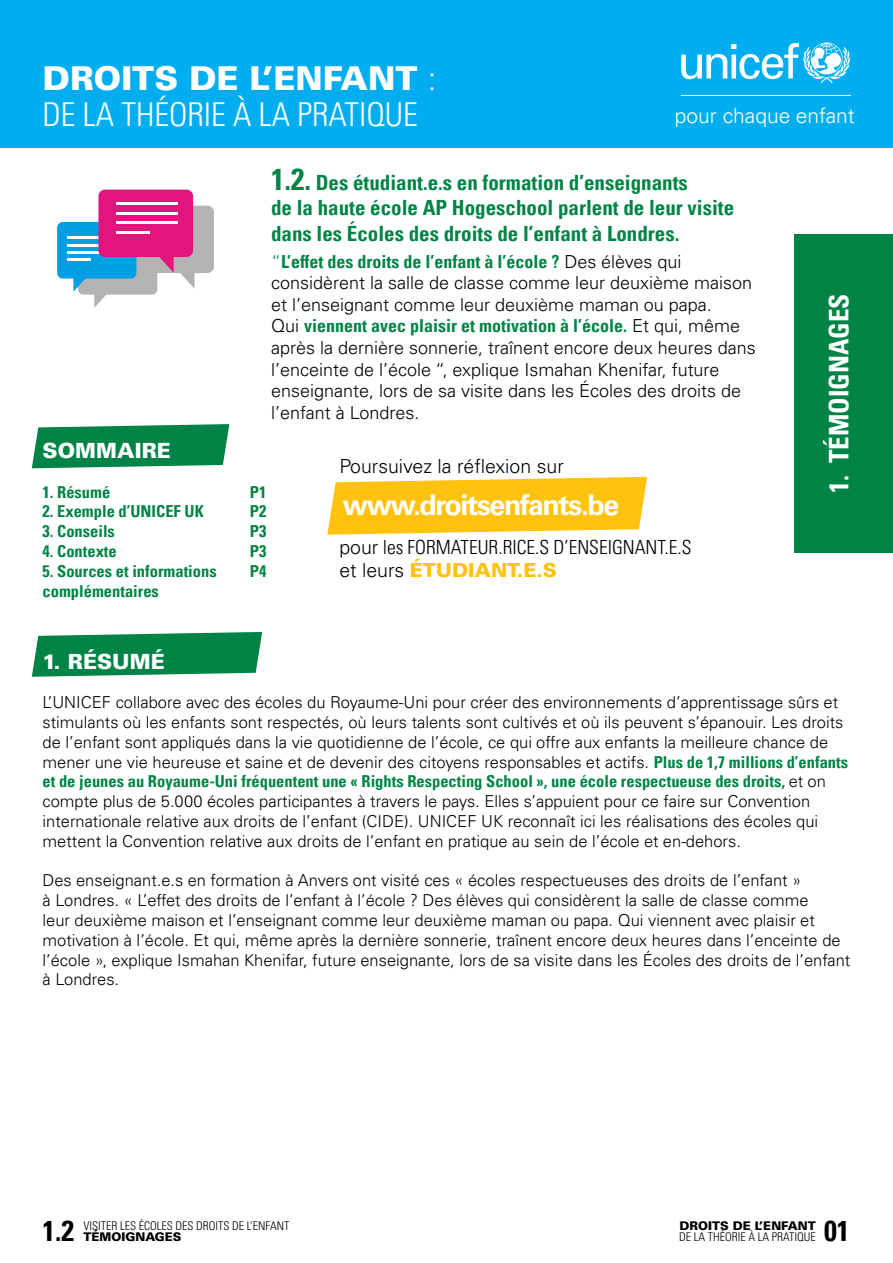
<style>
.page{position:relative;width:893px;height:1263px;background:#fff}
.page>*{position:absolute;margin:0;border:0;box-sizing:border-box;transform-origin:0 0}
.t1{font:300 condensed 33px "Univers LT Pro";color:#fff}
.t2{font:900 33px "Univers LT Pro 75";color:#fff}
.t3{font:28.5px "Univers LT 65 Bd";letter-spacing:-.05em;color:#fff}
.t4{font:700 condensed 28.5px "Univers LT Pro";color:#000}
.t5{font:700 condensed 27px "Univers LT Pro";color:#fff}
.t6{font:700 condensed 21px "Univers LT Pro";color:#008445}
.t7{font:300 21px "Univers LT Pro 45";color:#fff}
.t8{font:900 21px "Univers LT Pro 75";color:#fff}
.t9{font:300 condensed 19.5px "Univers LT Pro";color:#000}
.t10{font:300 19.5px "Univers LT Pro 45";color:#000}
.t11{font:900 19.5px "Univers LT Pro 75";color:#fec210}
.t12{font:300 18px/21.6px "Univers LT Pro 45";color:#000}
.t13{font:300 16.5px/19.8px "Univers LT Pro 45";color:#000}
.t14{font:700 condensed 16.5px "Univers LT Pro";color:#008445}
.t15{font:300 condensed 12px "Univers LT Pro";color:#000}
.t16{font:900 12px "Univers LT Pro 75";color:#000}
.s1{font-family:"Univers LT Pro";font-weight:300;font-stretch:condensed}
.s2{font-size:30px}
.s3{color:#008445}
.s4{font-family:"Univers LT Pro";font-weight:700;font-stretch:condensed;color:#008445}
.s5{font-family:"Univers LT Pro 45";font-stretch:normal}
.s6{font-family:"Univers LT Pro 45";font-weight:300;color:#000}
</style>
<div class="page">
<div style="left:0;top:0;width:893px;height:147px;background:#00aeef"></div>
<svg style="left:681px;top:43px;width:169px;height:40px"></svg>
<hr style="left:681px;top:95px;width:169px;height:1px;background:#fff">
<div style="left:794px;top:234px;width:99px;height:319px;background:#008445"></div>
<svg style="left:57px;top:190px;width:157px;height:118px"></svg>
<hr style="left:116px;top:202px;width:62px;height:3px;background:#fff">
<hr style="left:116px;top:212px;width:62px;height:3px;background:#fff">
<hr style="left:116px;top:222px;width:62px;height:2px;background:#fff">
<hr style="left:116px;top:231px;width:34px;height:3px;background:#fff">
<svg style="left:32px;top:632px;width:230px;height:45px;background:#1e925a"></svg>
<svg style="left:32px;top:424px;width:197px;height:44px;background:#199057"></svg>
<svg style="left:327px;top:477px;width:320px;height:58px;background:#ffc92b"></svg>
<h1 class="t2" style="left:43px;top:55px;width:395px">DROITS DE L’ENFANT <span class="s1">:</span></h1>
<h1 class="t1" style="left:43px;top:92px;width:377px">DE LA THÉORIE À LA PRATIQUE</h1>
<p class="t7" style="left:675px;top:102px;width:181px">pour chaque enfant</p>
<p class="t8" style="left:43px;top:436px;width:130px">SOMMAIRE</p>
<p class="t14" style="left:43px;top:482px;width:69px">1. Résumé</p>
<p class="t14" style="left:43px;top:501px;width:163px">2. Exemple d’UNICEF UK</p>
<p class="t14" style="left:43px;top:521px;width:74px">3. Conseils</p>
<p class="t14" style="left:43px;top:541px;width:76px">4. Contexte</p>
<p class="t14" style="left:43px;top:561px;width:176px">5. Sources et informations</p>
<p class="t14" style="left:43px;top:581px;width:118px">complémentaires</p>
<p class="t6" style="left:271px;top:170px;width:418px"><span class="s2">1.2.</span> Des étudiant.e.s en formation d’enseignants</p>
<p class="t6" style="left:271px;top:195px;width:465px">de la haute école AP Hogeschool parlent de leur visite</p>
<p class="t6" style="left:271px;top:220px;width:410px">dans les Écoles des droits de l’enfant à Londres.</p>
<p class="t12" style="left:271px;top:250px;width:486px"><span class="s3">“</span><span class="s4">L’effet des droits de l’enfant à l’école ?</span> Des élèves qui considèrent la salle de classe comme leur deuxième maison et l’enseignant comme leur deuxième maman ou papa.<br>Qui <span class="s4">viennent avec plaisir et motivation à l’école.</span> Et qui, même après la dernière sonnerie, traînent encore deux heures dans l’enceinte de l’école “, explique Ismahan Khenifar, future enseignante, lors de sa visite dans les Écoles des droits de l’enfant à Londres.</p>
<p class="t14" style="left:250px;top:482px;width:18px">P1</p>
<p class="t14" style="left:250px;top:501px;width:18px">P2</p>
<p class="t14" style="left:250px;top:521px;width:18px">P3</p>
<p class="t14" style="left:250px;top:541px;width:18px">P3</p>
<p class="t14" style="left:250px;top:561px;width:18px">P4</p>
<p class="t10" style="left:339px;top:453px;width:226px">Poursuivez la réflexion sur</p>
<p class="t3" style="left:343px;top:488px;width:278px">www.droitsenfants.be</p>
<p class="t9" style="left:339px;top:534px;width:354px"><span class="s5">pour</span> les FORMATEUR.RICE.S D’ENSEIGNANT.E.S</p>
<p class="t11" style="left:339px;top:557px;width:219px"><span class="s6">et leurs</span> ÉTUDIANT.E.S</p>
<h3 class="t5" style="left:822px;top:493px;width:201px;rotate:-90deg">1. TÉMOIGNAGES</h3>
<p class="t8" style="left:43px;top:646px;width:124px">1. RÉSUMÉ</p>
<p class="t13" style="left:43px;top:692px;width:807px">L’UNICEF collabore avec des écoles du Royaume-Uni pour créer des environnements d’apprentissage sûrs et stimulants où les enfants sont respectés, où leurs talents sont cultivés et où ils peuvent s’épanouir. Les droits de l’enfant sont appliqués dans la vie quotidienne de l’école, ce qui offre aux enfants la meilleure chance de mener une vie heureuse et saine et de devenir des citoyens responsables et actifs. <span class="s4">Plus de 1,7 millions d’enfants et de jeunes au Royaume-Uni fréquentent une « Rights Respecting School », une école respectueuse des droits,</span> et on compte plus de 5.000 écoles participantes à travers le pays. Elles s’appuient pour ce faire sur Convention internationale relative aux droits de l’enfant (CIDE). UNICEF UK reconnaît ici les réalisations des écoles qui mettent la Convention relative aux droits de l’enfant en pratique au sein de l’école et en-dehors.</p>
<p class="t13" style="left:43px;top:870px;width:809px">Des enseignant.e.s en formation à Anvers ont visité ces « écoles respectueuses des droits de l’enfant »<br>à Londres. « L’effet des droits de l’enfant à l’école ? Des élèves qui considèrent la salle de classe comme<br>leur deuxième maison et l’enseignant comme leur deuxième maman ou papa. Qui viennent avec plaisir et motivation à l’école. Et qui, même après la dernière sonnerie, traînent encore deux heures dans l’enceinte de l’école », explique Ismahan Khenifar, future enseignante, lors de sa visite dans les Écoles des droits de l’enfant à Londres.</p>
<p class="t15" style="left:83px;top:1217px;width:207px">VISITER LES ÉCOLES DES DROITS DE L’ENFANT</p>
<p class="t16" style="left:83px;top:1228px;width:100px">TÉMOIGNAGES</p>
<p class="t4" style="left:43px;top:1213px;width:33px">1.2</p>
<p class="t4" style="left:824px;top:1213px;width:27px">01</p>
<p class="t16" style="left:679px;top:1217px;width:138px">DROITS DE L’ENFANT</p>
<p class="t15" style="left:679px;top:1229px;width:138px">DE LA THÉORIE À LA PRATIQUE</p>
</div>
